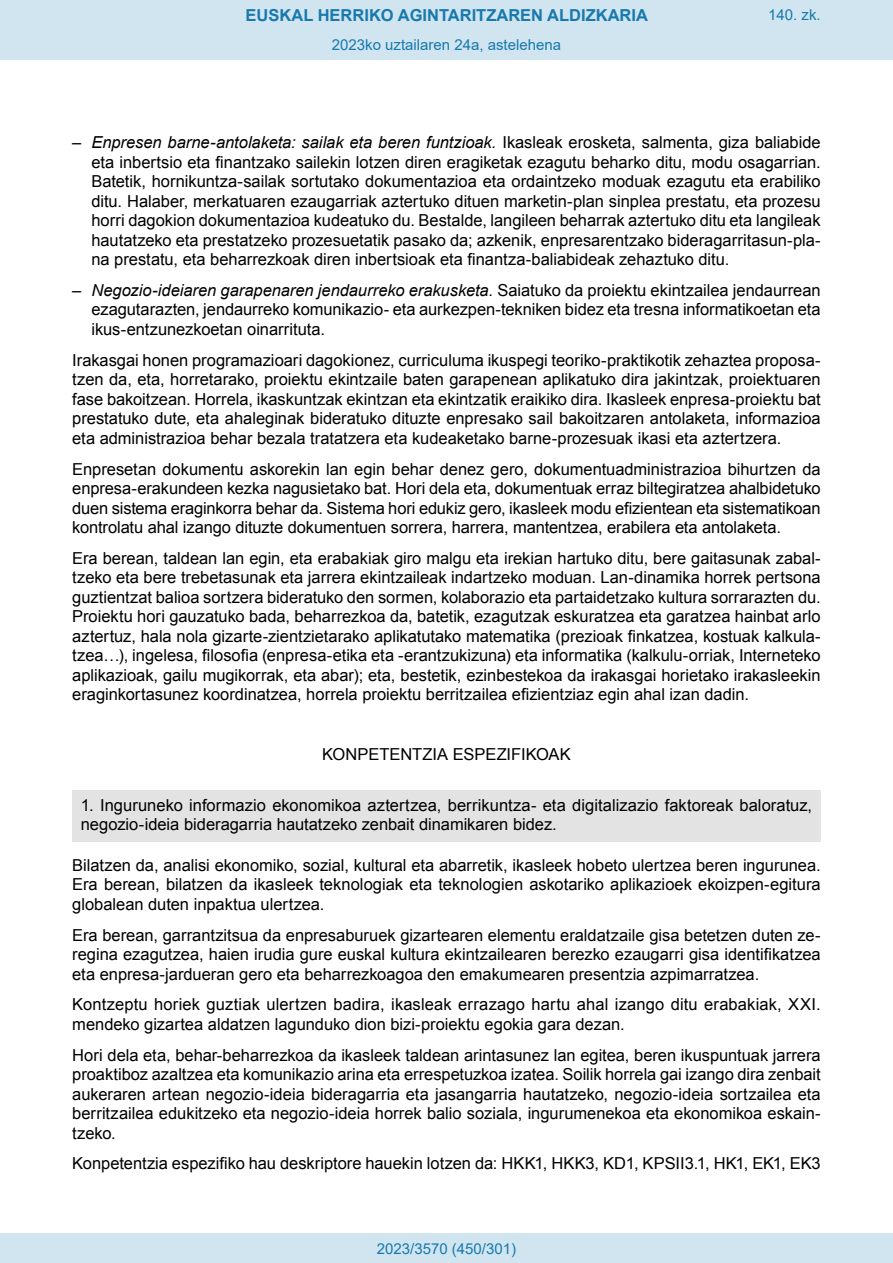
<style>
.page{position:relative;width:893px;height:1263px;background:#fff}
.page>*{position:absolute;margin:0;border:0;box-sizing:border-box;transform-origin:0 0}
.t1{font:16.5px/19.5px "Arial";color:#000;text-align:justify}
.t2{font:700 16.5px "Arial";color:#1879ad}
.Paginacion_Centro{font:15px "Arial";color:#1879ad}
.s1{font-style:italic}
</style>
<div class="page">
<div style="left:72px;top:790px;width:749px;height:52px;background:#e3e3e3"></div>
<div style="left:0;top:0;width:893px;height:60px;background:#d0e5f0"></div>
<div style="left:0;top:1233px;width:893px;height:30px;background:#d0e5f0"></div>
<p class="t2" style="left:246px;top:3px;width:404px">EUSKAL HERRIKO AGINTARITZAREN ALDIZKARIA</p>
<p class="Paginacion_Centro" style="left:768px;top:5px;width:54px">140. zk.</p>
<p class="Paginacion_Centro" style="left:332px;top:35px;width:231px">2023ko uztailaren 24a, astelehena</p>
<p class="t1" style="left:91px;top:133px;width:731px;text-indent:-19px">– <span class="s1">Enpresen barne-antolaketa: sailak eta beren funtzioak.</span> Ikasleak erosketa, salmenta, giza baliabide eta inbertsio eta finantzako sailekin lotzen diren eragiketak ezagutu beharko ditu, modu osagarrian.<br>Batetik, hornikuntza-sailak sortutako dokumentazioa eta ordaintzeko moduak ezagutu eta erabiliko ditu. Halaber, merkatuaren ezaugarriak aztertuko dituen marketin-plan sinplea prestatu, eta prozesu horri dagokion dokumentazioa kudeatuko du. Bestalde, langileen beharrak aztertuko ditu eta langileak hautatzeko eta prestatzeko prozesuetatik pasako da; azkenik, enpresarentzako bideragarritasun-pla&shy;na prestatu, eta beharrezkoak diren inbertsioak eta finantza-baliabideak zehaztuko ditu.</p>
<p class="t1" style="left:91px;top:280px;width:731px;text-indent:-19px">– <span class="s1">Negozio-ideiaren garapenaren jendaurreko erakusketa.</span> Saiatuko da proiektu ekintzailea jendaurrean ezagutarazten, jendaurreko komunikazio- eta aurkezpen-tekniken bidez eta tresna informatikoetan eta ikus-entzunezkoetan oinarrituta.</p>
<p class="t1" style="left:72px;top:350px;width:750px">Irakasgai honen programazioari dagokionez, curriculuma ikuspegi teoriko-praktikotik zehaztea proposa&shy;tzen da, eta, horretarako, proiektu ekintzaile baten garapenean aplikatuko dira jakintzak, proiektuaren fase bakoitzean. Horrela, ikaskuntzak ekintzan eta ekintzatik eraikiko dira. Ikasleek enpresa-proiektu bat prestatuko dute, eta ahaleginak bideratuko dituzte enpresako sail bakoitzaren antolaketa, informazioa eta administrazioa behar bezala tratatzera eta kudeaketako barne-prozesuak ikasi eta aztertzera.</p>
<p class="t1" style="left:72px;top:459px;width:750px">Enpresetan dokumentu askorekin lan egin behar denez gero, dokumentuadministrazioa bihurtzen da enpresa-erakundeen kezka nagusietako bat. Hori dela eta, dokumentuak erraz biltegiratzea ahalbidetuko duen sistema eraginkorra behar da. Sistema hori edukiz gero, ikasleek modu efizientean eta sistematikoan kontrolatu ahal izango dituzte dokumentuen sorrera, harrera, mantentzea, erabilera eta antolaketa.</p>
<p class="t1" style="left:72px;top:548px;width:750px">Era berean, taldean lan egin, eta erabakiak giro malgu eta irekian hartuko ditu, bere gaitasunak zabal&shy;tzeko eta bere trebetasunak eta jarrera ekintzaileak indartzeko moduan. Lan-dinamika horrek pertsona guztientzat balioa sortzera bideratuko den sormen, kolaborazio eta partaidetzako kultura sorrarazten du.<br>Proiektu hori gauzatuko bada, beharrezkoa da, batetik, ezagutzak eskuratzea eta garatzea hainbat arlo aztertuz, hala nola gizarte-zientzietarako aplikatutako matematika (prezioak finkatzea, kostuak kalkula&shy;tzea…), ingelesa, filosofia (enpresa-etika eta -erantzukizuna) eta informatika (kalkulu-orriak, Interneteko aplikazioak, gailu mugikorrak, eta abar); eta, bestetik, ezinbestekoa da irakasgai horietako irakasleekin eraginkortasunez koordinatzea, horrela proiektu berritzailea efizientziaz egin ahal izan dadin.</p>
<p class="t1" style="left:322px;top:745px;width:250px">KONPETENTZIA ESPEZIFIKOAK</p>
<p class="t1" style="left:81px;top:795px;width:733px">1. Inguruneko informazio ekonomikoa aztertzea, berrikuntza- eta digitalizazio faktoreak baloratuz, negozio-ideia bideragarria hautatzeko zenbait dinamikaren bidez.</p>
<p class="t1" style="left:72px;top:855px;width:750px">Bilatzen da, analisi ekonomiko, sozial, kultural eta abarretik, ikasleek hobeto ulertzea beren ingurunea.<br>Era berean, bilatzen da ikasleek teknologiak eta teknologien askotariko aplikazioek ekoizpen-egitura globalean duten inpaktua ulertzea.</p>
<p class="t1" style="left:72px;top:925px;width:750px">Era berean, garrantzitsua da enpresaburuek gizartearen elementu eraldatzaile gisa betetzen duten ze&shy;regina ezagutzea, haien irudia gure euskal kultura ekintzailearen berezko ezaugarri gisa identifikatzea eta enpresa-jardueran gero eta beharrezkoagoa den emakumearen presentzia azpimarratzea.</p>
<p class="t1" style="left:72px;top:995px;width:750px">Kontzeptu horiek guztiak ulertzen badira, ikasleak errazago hartu ahal izango ditu erabakiak, XXI. mendeko gizartea aldatzen lagunduko dion bizi-proiektu egokia gara dezan.</p>
<p class="t1" style="left:72px;top:1045px;width:750px">Hori dela eta, behar-beharrezkoa da ikasleek taldean arintasunez lan egitea, beren ikuspuntuak jarrera proaktiboz azaltzea eta komunikazio arina eta errespetuzkoa izatea. Soilik horrela gai izango dira zenbait aukeraren artean negozio-ideia bideragarria eta jasangarria hautatzeko, negozio-ideia sortzailea eta berritzailea edukitzeko eta negozio-ideia horrek balio soziala, ingurumenekoa eta ekonomikoa eskain&shy;tzeko.</p>
<p class="t1" style="left:72px;top:1154px;width:750px">Konpetentzia espezifiko hau deskriptore hauekin lotzen da: HKK1, HKK3, KD1, KPSII3.1, HK1, EK1, EK3</p>
<p class="Paginacion_Centro" style="left:377px;top:1238px;width:141px">2023/3570 (450/301)</p>
</div>
